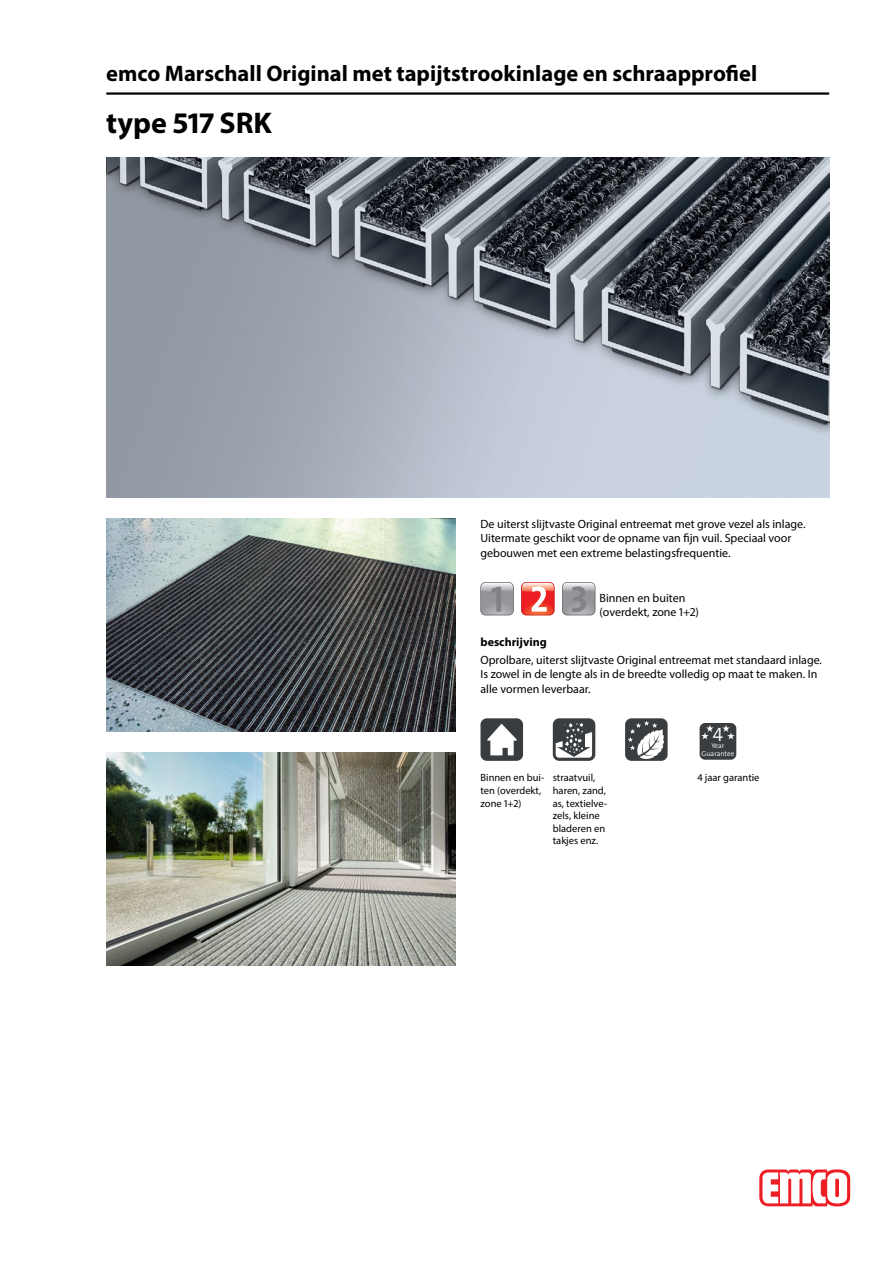
<style>
.page{position:relative;width:893px;height:1263px;background:#fff}
.page>*{position:absolute;margin:0;border:0;box-sizing:border-box;transform-origin:0 0}
.typ_bau{font:700 30px "Myriad Pro";color:#000}
.titel1_em_bau{font:700 22.5px "Myriad Pro";color:#000}
.BILDR{font:300 19.5px "The Sans Os F";color:#fff}
.fliesstext_bau{font:12px/14.4px "Myriad Pro";color:#000}
.Stoerer{font:12px/14.4px "Myriad Pro";color:#000}
.fliesstext_bold_bau{font:700 12px "Myriad Pro";color:#000}
.mouseovertext_bau{font:10.5px/12.6px "Myriad Pro";color:#000}
.BILDR-2{font:300 7.05px/7.8px "The Sans Os F";color:#fff;text-align:center}
</style>
<div class="page">
<img style="left:106px;top:157px;width:723px;height:340px">
<hr style="left:106px;top:92px;width:723px;height:3px;background:#000">
<svg style="left:759px;top:1169px;width:91px;height:37px"></svg>
<img style="left:106px;top:519px;width:349px;height:212px">
<img style="left:106px;top:753px;width:349px;height:212px">
<svg style="left:521px;top:582px;width:33px;height:33px"></svg>
<svg style="left:562px;top:582px;width:33px;height:33px"></svg>
<svg style="left:480px;top:582px;width:34px;height:33px"></svg>
<div style="left:480px;top:718px;width:43px;height:43px;background:#3a3d40;border-radius:6px"></div>
<svg style="left:487px;top:724px;width:30px;height:31px"></svg>
<div style="left:553px;top:718px;width:42px;height:43px;background:#3a3d40;border-radius:6px"></div>
<svg style="left:556px;top:723px;width:36px;height:35px"></svg>
<div style="left:625px;top:718px;width:43px;height:43px;background:#3a3d40;border-radius:6px"></div>
<svg style="left:628px;top:721px;width:36px;height:38px"></svg>
<div style="left:700px;top:723px;width:36px;height:37px;background:#3a3d40;border-radius:5px"></div>
<svg style="left:701px;top:725px;width:13px;height:14px"></svg>
<svg style="left:722px;top:725px;width:13px;height:14px"></svg>
<p class="titel1_em_bau" style="left:106px;top:59px;width:652px">emco Marschall Original met tapijtstrookinlage en schraapprofiel</p>
<p class="typ_bau" style="left:106px;top:103px;width:167px">type 517 SRK</p>
<p class="Stoerer" style="left:480px;top:516px;width:327px">De uiterst slijtvaste Original entreemat met grove vezel als inlage.<br>Uitermate geschikt voor de opname van fijn vuil. Speciaal voor gebouwen met een extreme belastingsfrequentie.</p>
<p class="fliesstext_bau" style="left:600px;top:590px;width:101px">Binnen en buiten (overdekt, zone 1+2)</p>
<p class="fliesstext_bold_bau" style="left:480px;top:635px;width:68px">beschrijving</p>
<p class="fliesstext_bau" style="left:480px;top:652px;width:343px">Oprolbare, uiterst slijtvaste Original entreemat met standaard inlage.<br>Is zowel in de lengte als in de breedte volledig op maat te maken. In alle vormen leverbaar.</p>
<p class="mouseovertext_bau" style="left:480px;top:771px;width:65px">Binnen en bui&shy;ten (overdekt, zone 1+2)</p>
<p class="mouseovertext_bau" style="left:553px;top:771px;width:56px">straatvuil, haren, zand, as, textielve&shy;zels, kleine bladeren en takjes enz.</p>
<p class="BILDR" style="left:713px;top:721px;width:12px">4</p>
<p class="BILDR-2" style="left:702px;top:742px;width:34px">Year<br>Guarantee</p>
<p class="mouseovertext_bau" style="left:697px;top:771px;width:64px">4 jaar garantie</p>
</div>
